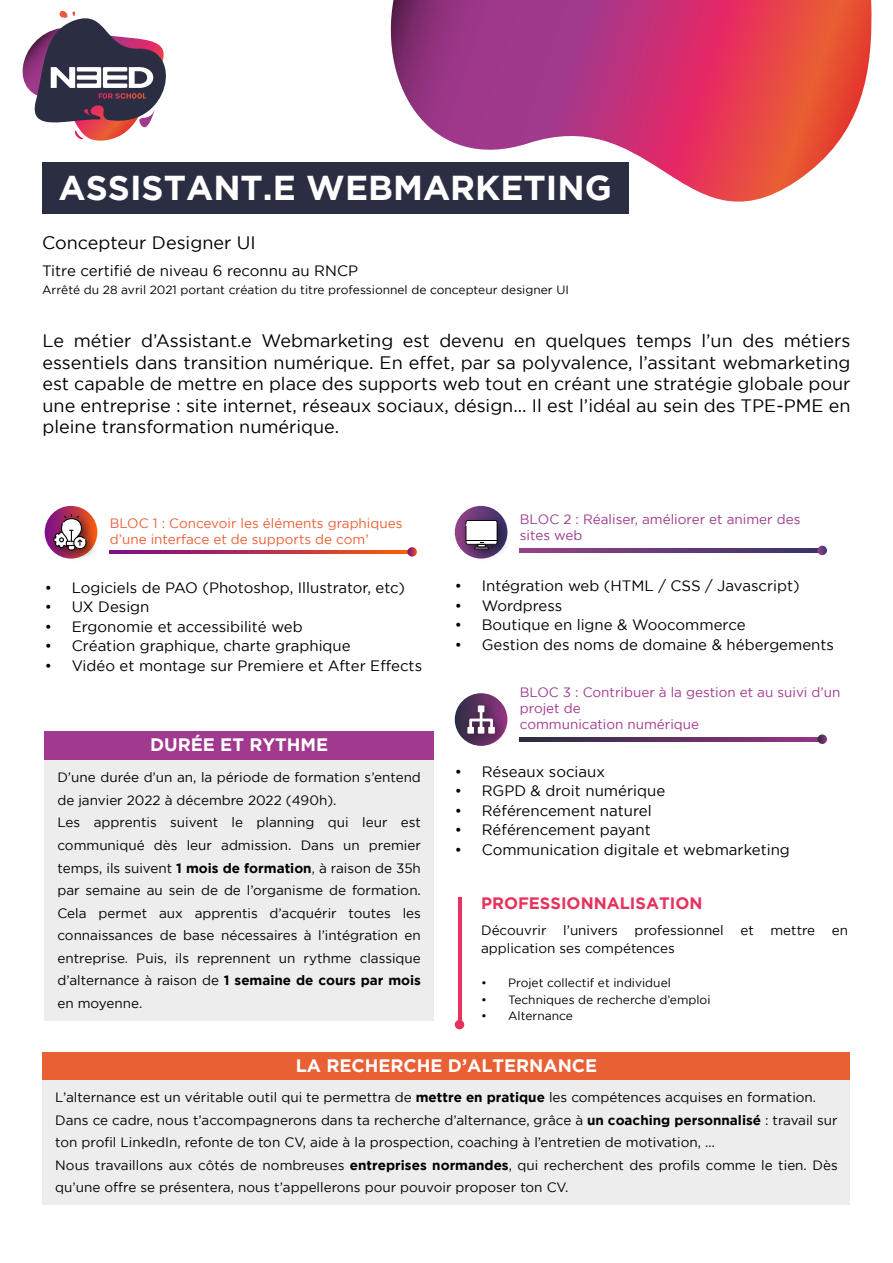
<style>
.page{position:relative;width:893px;height:1263px;background:#fff}
.page>*{position:absolute;margin:0;border:0;box-sizing:border-box;transform-origin:0 0}
.t1{font:700 34.5px "Gotham";color:#fff}
.t2{font:18px/21.6px "Gotham";color:#000;text-align:justify}
.t3{font:700 18px "Gotham";color:#fff}
.t4{font:700 16.5px "Gotham";color:#e7325d}
.t5{font:15px "Gotham";color:#000}
.t6{font:13.5px/22.5px "Gotham";color:#000}
.t7{font:13.5px/16.2px "Gotham";color:#a1398f}
.t8{font:13.5px/16.2px "Gotham";color:#ea6035}
.t9{font:12px "Gotham";color:#000}
.s1{font-weight:700}
</style>
<div class="page">
<svg style="left:455px;top:693px;width:52px;height:53px"></svg>
<div style="left:43px;top:162px;width:586px;height:52px;background:#2b2d42"></div>
<svg style="left:520px;top:737px;width:297px;height:4px"></svg>
<svg style="left:817px;top:734px;width:10px;height:10px"></svg>
<div style="left:461px;top:700px;width:46px;height:46px;background:#000;opacity:.5"></div>
<svg style="left:467px;top:705px;width:28px;height:29px"></svg>
<svg style="left:455px;top:506px;width:52px;height:52px"></svg>
<svg style="left:520px;top:549px;width:297px;height:3px"></svg>
<svg style="left:817px;top:546px;width:10px;height:9px"></svg>
<div style="left:459px;top:514px;width:51px;height:47px;background:#000;opacity:.5"></div>
<svg style="left:465px;top:520px;width:33px;height:29px"></svg>
<svg style="left:45px;top:506px;width:52px;height:52px"></svg>
<svg style="left:110px;top:550px;width:297px;height:4px"></svg>
<svg style="left:407px;top:547px;width:10px;height:10px"></svg>
<div style="left:48px;top:509px;width:50px;height:53px;background:#000;opacity:.5"></div>
<svg style="left:53px;top:514px;width:34px;height:36px"></svg>
<div style="left:45px;top:760px;width:389px;height:260px;background:#ededed"></div>
<div style="left:45px;top:731px;width:389px;height:29px;background:#a1398f"></div>
<div style="left:43px;top:1079px;width:807px;height:126px;background:#ededed"></div>
<div style="left:43px;top:1052px;width:807px;height:27px;background:#ea6035"></div>
<hr style="left:458px;top:897px;width:3px;height:126px;background:#e7325d">
<div style="left:455px;top:1020px;width:9px;height:9px;background:#e7325d;border-radius:50%"></div>
<svg style="left:390px;top:0;width:482px;height:202px"></svg>
<svg style="left:22px;top:10px;width:144px;height:131px"></svg>
<h1 class="t1" style="left:59px;top:167px;width:555px">ASSISTANT.E WEBMARKETING</h1>
<h2 class="t2" style="left:42px;top:232px;width:215px">Concepteur Designer UI</h2>
<p class="t5" style="left:42px;top:262px;width:317px">Titre certifié de niveau 6 reconnu au RNCP</p>
<p class="t9" style="left:42px;top:283px;width:528px">Arrêté du 28 avril 2021 portant création du titre professionnel de concepteur designer UI</p>
<p class="t2" style="left:43px;top:329px;width:809px">Le métier d’Assistant.e Webmarketing est devenu en quelques temps l’un des métiers essentiels dans transition numérique. En effet, par sa polyvalence, l’assitant webmarketing est capable de mettre en place des supports web tout en créant une stratégie globale pour une entreprise : site internet, réseaux sociaux, désign... Il est l’idéal au sein des TPE-PME en pleine transformation numérique.</p>
<p class="t8" style="left:110px;top:515px;width:294px">BLOC 1 : Concevoir les éléments graphiques d’une interface et de supports de com’</p>
<p class="t5" style="left:45px;top:579px;width:362px">• Logiciels de PAO (Photoshop, Illustrator, etc)</p>
<p class="t5" style="left:45px;top:599px;width:106px">• UX Design</p>
<p class="t5" style="left:45px;top:618px;width:260px">• Ergonomie et accessibilité web</p>
<p class="t5" style="left:45px;top:638px;width:308px">• Création graphique, charte graphique</p>
<p class="t5" style="left:45px;top:657px;width:379px">• Vidéo et montage sur Premiere et After Effects</p>
<h2 class="t3" style="left:150px;top:734px;width:180px">DURÉE ET RYTHME</h2>
<p class="t6" style="left:57px;top:766px;width:365px">D’une durée d’un an, la période de formation s’entend de janvier 2022 à décembre 2022 (490h).<br>Les apprentis suivent le planning qui leur est communiqué dès leur admission. Dans un premier temps, ils suivent <span class="s1">1 mois de formation</span>, à raison de 35h par semaine au sein de de l’organisme de formation.<br>Cela permet aux apprentis d’acquérir toutes les connaissances de base nécessaires à l’intégration en entreprise. Puis, ils reprennent un rythme classique d’alternance à raison de <span class="s1">1 semaine de cours par mois </span>en moyenne.</p>
<p class="t7" style="left:520px;top:511px;width:282px">BLOC 2 : Réaliser, améliorer et animer des sites web</p>
<p class="t5" style="left:455px;top:578px;width:346px">• Intégration web (HTML / CSS / Javascript)</p>
<p class="t5" style="left:455px;top:597px;width:109px">• Wordpress</p>
<p class="t5" style="left:455px;top:617px;width:292px">• Boutique en ligne &amp; Woocommerce</p>
<p class="t5" style="left:455px;top:636px;width:381px">• Gestion des noms de domaine &amp; hébergements</p>
<p class="t7" style="left:520px;top:684px;width:322px">BLOC 3 : Contribuer à la gestion et au suivi d’un projet de<br>communication numérique</p>
<p class="t5" style="left:455px;top:763px;width:152px">• Réseaux sociaux</p>
<p class="t5" style="left:455px;top:783px;width:212px">• RGPD &amp; droit numérique</p>
<p class="t5" style="left:455px;top:802px;width:198px">• Référencement naturel</p>
<p class="t5" style="left:455px;top:822px;width:197px">• Référencement payant</p>
<p class="t5" style="left:455px;top:841px;width:337px">• Communication digitale et webmarketing</p>
<p class="t4" style="left:481px;top:894px;width:223px">PROFESSIONNALISATION</p>
<p class="t6" style="left:481px;top:921px;width:368px;line-height:18px">Découvrir l’univers professionnel et mettre en application ses compétences</p>
<p class="t9" style="left:481px;top:976px;width:191px">• Projet collectif et individuel</p>
<p class="t9" style="left:481px;top:993px;width:231px">• Techniques de recherche d’emploi</p>
<p class="t9" style="left:481px;top:1009px;width:93px">• Alternance</p>
<h2 class="t3" style="left:296px;top:1055px;width:303px">LA RECHERCHE D’ALTERNANCE</h2>
<p class="t6" style="left:55px;top:1086px;width:784px">L’alternance est un véritable outil qui te permettra de <span class="s1">mettre en pratique</span> les compétences acquises en formation.<br>Dans ce cadre, nous t’accompagnerons dans ta recherche d’alternance, grâce à <span class="s1">un coaching personnalisé</span> : travail sur ton profil LinkedIn, refonte de ton CV, aide à la prospection, coaching à l’entretien de motivation, …<br>Nous travaillons aux côtés de nombreuses <span class="s1">entreprises normandes</span>, qui recherchent des profils comme le tien. Dès qu’une offre se présentera, nous t’appellerons pour pouvoir proposer ton CV.</p>
</div>
